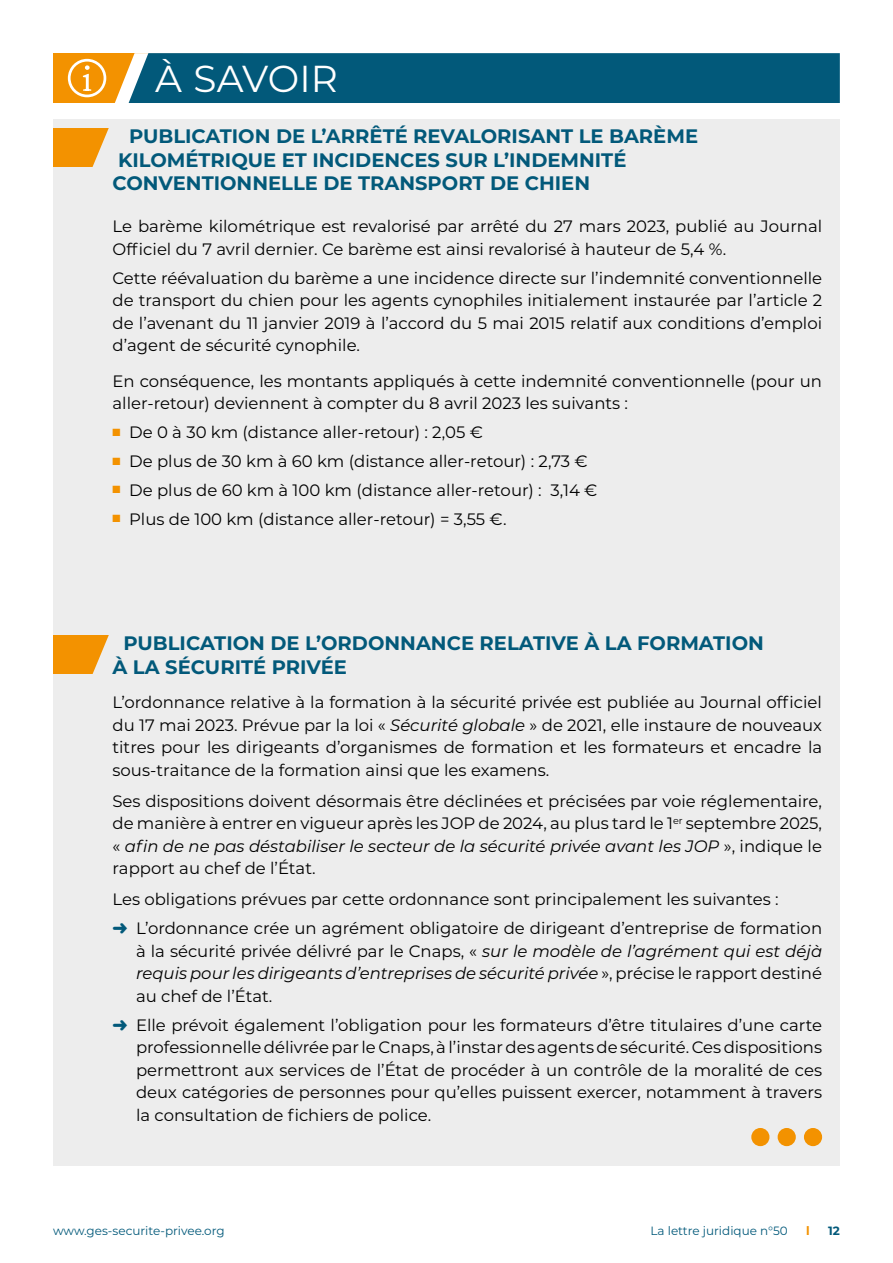
<style>
.page{position:relative;width:893px;height:1263px;background:#fff}
.page>*{position:absolute;margin:0;border:0;box-sizing:border-box;transform-origin:0 0}
.t1{font:37.5px "Montserrat";letter-spacing:-.005em;color:#fff}
.t2{font:700 19.5px/23.4px "Montserrat";color:#02597a}
.t3{font:16.5px/22.5px "Montserrat";color:#000;text-align:justify}
.t4{font:italic 16.5px/22.5px "Montserrat";color:#000;text-align:justify}
.t5{font:12px "Montserrat";color:#02597a}
.t6{font:700 12px "Montserrat";color:#02597a}
.t7{font:700 12px "Montserrat";color:#f39200}
.s1{color:#f39200}
.s2{font-style:italic}
.s3{color:#02597a}
.s4{font-style:normal}
</style>
<div class="page">
<div style="left:53px;top:119px;width:787px;height:1046px;background:#ededed"></div>
<div style="left:53px;top:53px;width:189px;height:50px;background:#f39200"></div>
<div style="left:115px;top:53px;width:725px;height:50px;background:#02597a"></div>
<div style="left:58px;top:635px;width:66px;height:39px;background:#f39200"></div>
<svg style="left:92px;top:635px;width:32px;height:39px"></svg>
<div style="left:53px;top:635px;width:14px;height:39px;background:#f39200"></div>
<div style="left:68px;top:59px;width:38px;height:38px;border:3px solid #fff;border-radius:50%"></div>
<svg style="left:83px;top:65px;width:8px;height:26px"></svg>
<div style="left:751px;top:1128px;width:18px;height:18px;background:#f39200;border-radius:50%"></div>
<div style="left:778px;top:1128px;width:18px;height:18px;background:#f39200;border-radius:50%"></div>
<div style="left:804px;top:1128px;width:18px;height:18px;background:#f39200;border-radius:50%"></div>
<div style="left:58px;top:128px;width:66px;height:39px;background:#f39200"></div>
<svg style="left:92px;top:128px;width:32px;height:39px"></svg>
<div style="left:53px;top:128px;width:14px;height:39px;background:#f39200"></div>
<h1 class="t1" style="left:155px;top:53px;width:184px">À SAVOIR</h1>
<p class="t2" style="left:112px;top:124px;width:587px;text-indent:17px">PUBLICATION DE L’ARRÊTÉ REVALORISANT LE BARÈME<br>KILOMÉTRIQUE ET INCIDENCES SUR L’INDEMNITÉ<br>CONVENTIONNELLE DE TRANSPORT DE CHIEN</p>
<p class="t3" style="left:112px;top:215px;width:711px">Le barème kilométrique est revalorisé par arrêté du 27 mars 2023, publié au Journal<br>Officiel du 7 avril dernier. Ce barème est ainsi revalorisé à hauteur de 5,4 %.</p>
<p class="t3" style="left:112px;top:266px;width:711px">Cette réévaluation du barème a une incidence directe sur l’indemnité conventionnelle de transport du chien pour les agents cynophiles initialement instaurée par l’article 2 de l’avenant du 11 janvier 2019 à l’accord du 5 mai 2015 relatif aux conditions d’emploi d’agent de sécurité cynophile.</p>
<p class="t3" style="left:112px;top:369px;width:711px">En conséquence, les montants appliqués à cette indemnité conventionnelle (pour un aller-retour) deviennent à compter du 8 avril 2023 les suivants :</p>
<p class="t3" style="left:112px;top:420px;width:372px"><span class="s1">■</span> De 0 à 30 km (distance aller-retour) : 2,05 €</p>
<p class="t3" style="left:112px;top:449px;width:477px"><span class="s1">■</span> De plus de 30 km à 60 km (distance aller-retour) : 2,73 €</p>
<p class="t3" style="left:112px;top:478px;width:486px"><span class="s1">■</span> De plus de 60 km à 100 km (distance aller-retour) : 3,14 €</p>
<p class="t3" style="left:112px;top:507px;width:396px"><span class="s1">■</span> Plus de 100 km (distance aller-retour) = 3,55 €.</p>
<p class="t2" style="left:112px;top:631px;width:653px;text-indent:11px">PUBLICATION DE L’ORDONNANCE RELATIVE À LA FORMATION<br>À LA SÉCURITÉ PRIVÉE</p>
<p class="t3" style="left:112px;top:691px;width:711px">L’ordonnance relative à la formation à la sécurité privée est publiée au Journal officiel du 17 mai 2023. Prévue par la loi « <span class="s2">Sécurité globale</span> » de 2021, elle instaure de nouveaux titres pour les dirigeants d’organismes de formation et les formateurs et encadre la sous-traitance de la formation ainsi que les examens.</p>
<p class="t3" style="left:112px;top:789px;width:711px">Ses dispositions doivent désormais être déclinées et précisées par voie réglementaire, de manière à entrer en vigueur après les JOP de 2024, au plus tard le 1<sup>er</sup> septembre 2025, « <span class="s2">afin de ne pas déstabiliser le secteur de la sécurité privée avant les JOP</span> », indique le rapport au chef de l’État.</p>
<p class="t3" style="left:112px;top:884px;width:711px;line-height:28.8px">Les obligations prévues par cette ordonnance sont principalement les suivantes :<br><span class="s3">➜</span> L’ordonnance crée un agrément obligatoire de dirigeant d’entreprise de formation</p>
<p class="t4" style="left:136px;top:939px;width:688px"><span class="s4">à la sécurité privée délivré par le Cnaps, «</span> sur le modèle de l’agrément qui est déjà requis pour les dirigeants d’entreprises de sécurité privée <span class="s4">», précise le rapport destiné au chef de l’État.</span></p>
<p class="t3" style="left:136px;top:1013px;width:688px;text-indent:-24px"><span class="s3">➜</span> Elle prévoit également l’obligation pour les formateurs d’être titulaires d’une carte professionnelle délivrée par le Cnaps, à l’instar des agents de sécurité. Ces dispositions permettront aux services de l’État de procéder à un contrôle de la moralité de ces deux catégories de personnes pour qu’elles puissent exercer, notamment à travers la consultation de fichiers de police.</p>
<p class="t5" style="left:53px;top:1222px;width:173px">www.ges-securite-privee.org</p>
<p class="t5" style="left:650px;top:1222px;width:139px">La lettre juridique n°50</p>
<p class="t7" style="left:806px;top:1222px;width:5px">l</p>
<p class="t6" style="left:828px;top:1222px;width:13px">12</p>
</div>
